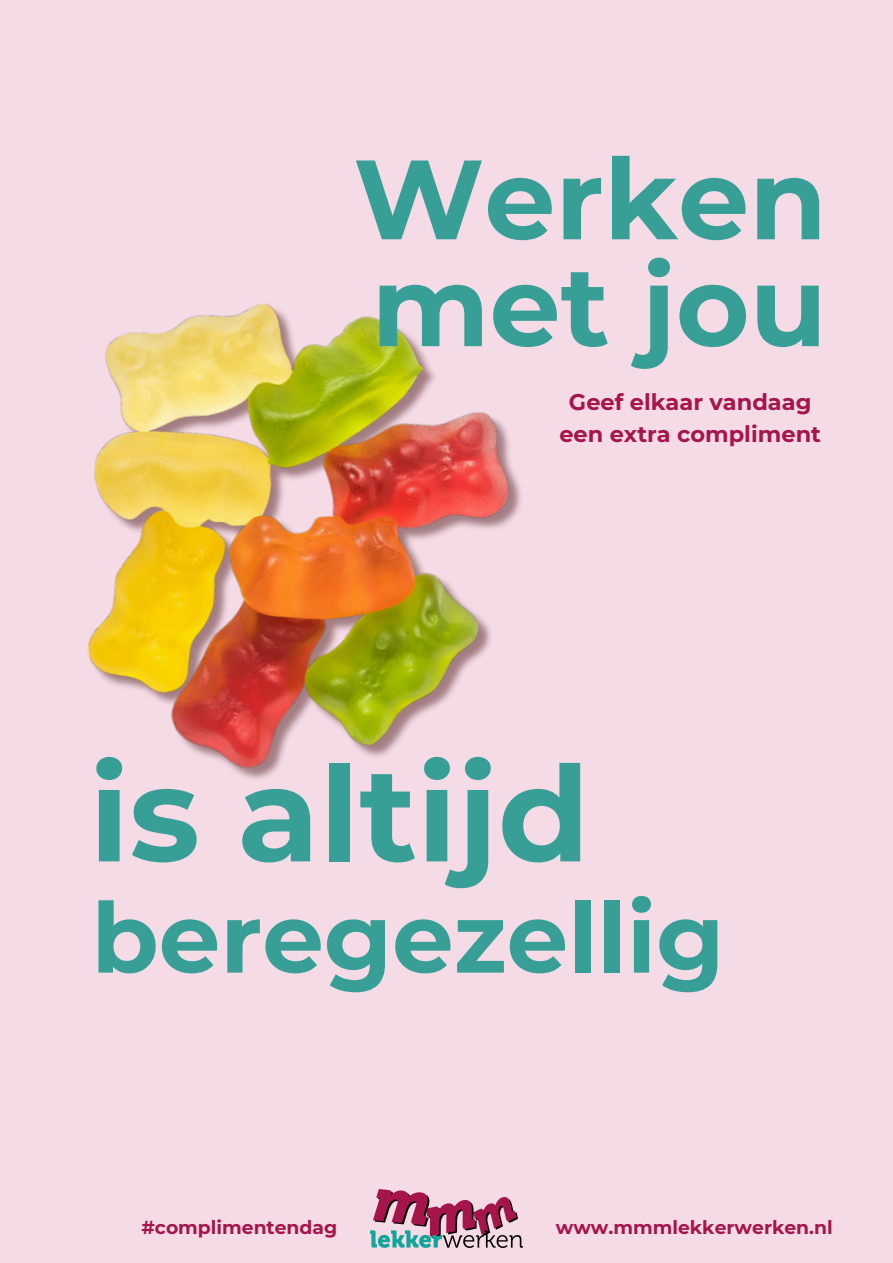
<style>
.page{position:relative;width:893px;height:1263px;background:#f4dbe6}
.page>*{position:absolute;margin:0;border:0;box-sizing:border-box;transform-origin:0 0}
.t1{font:700 132.75px "Montserrat";color:#389f97}
.t2{font:700 112.5px/106.9px "Montserrat";color:#389f97}
.t3{font:700 97.5px "Montserrat";color:#389f97}
.t4{font:700 22.5px/31.5px "Montserrat";color:#a6154c;text-align:center}
.t5{font:700 18.75px "Montserrat";color:#a6154c}
</style>
<div class="page">
<img style="left:87px;top:303px;width:434px;height:476px">
<img style="left:370px;top:1190px;width:153px;height:57px">
<h2 class="t2" style="left:353px;top:145px;width:475px">Werken met jou</h2>
<h4 class="t4" style="left:559px;top:386px;width:263px">Geef elkaar vandaag een extra compliment</h4>
<p class="t1" style="left:89px;top:733px;width:502px">is altijd</p>
<h1 class="t3" style="left:91px;top:878px;width:634px">beregezellig</h1>
<h3 class="t5" style="left:141px;top:1215px;width:197px">#complimentendag</h3>
<p class="t5" style="left:556px;top:1215px;width:278px">www.mmmlekkerwerken.nl</p>
</div>
